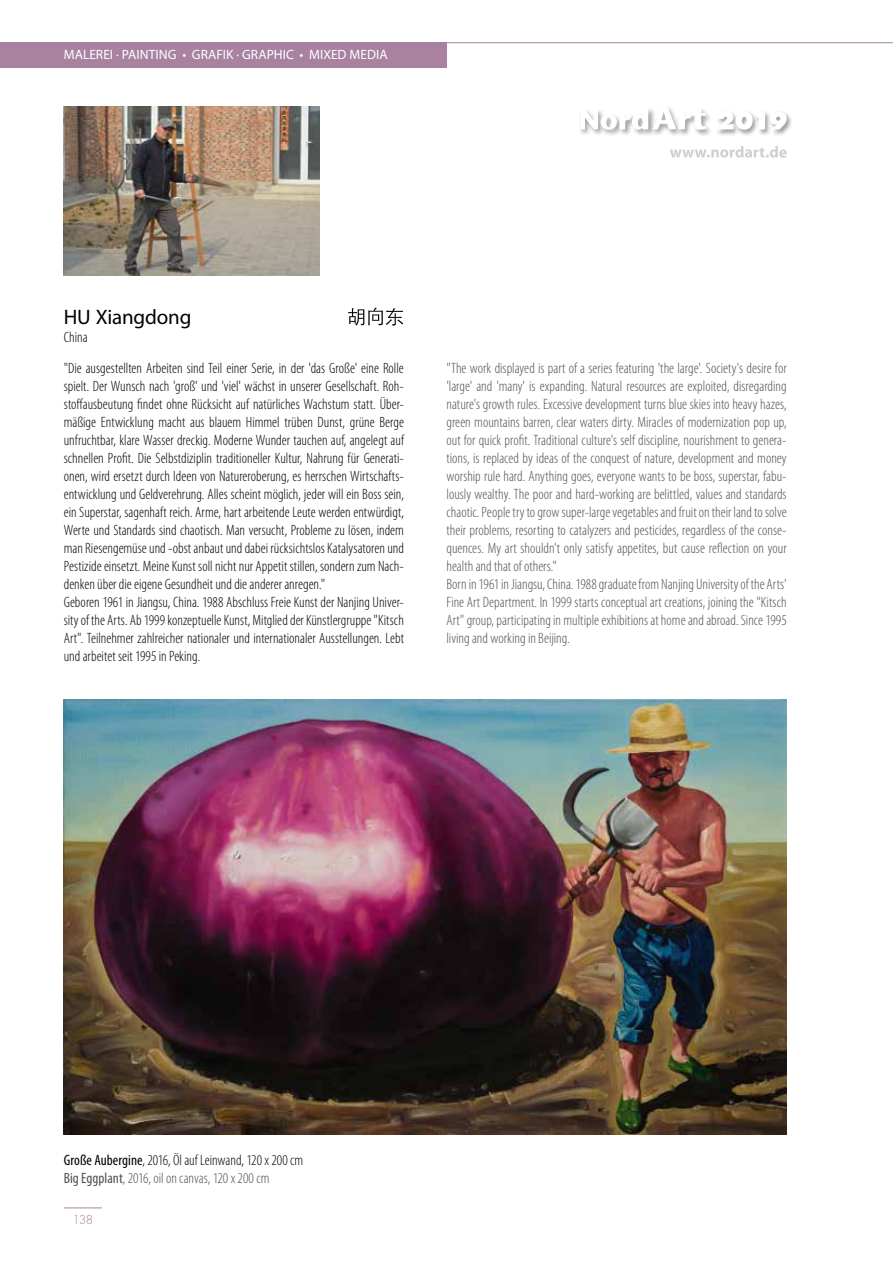
<style>
.page{position:relative;width:893px;height:1263px;background:#fff}
.page>*{position:absolute;margin:0;border:0;box-sizing:border-box;transform-origin:0 0}
.t1{font:21px "Myriad Pro";letter-spacing:-.005em;color:#000}
.t2{font:300 condensed 15px/18px "Myriad Pro";color:#000}
.t3{font:300 condensed 15px/18px "Myriad Pro";color:#514f53}
.t4{font:13.5px "Myriad Pro";letter-spacing:.005em;color:#fff}
.t5{font:300 12px "Futura Std";color:#a8829f}
.s1{font-weight:400}
.s2{font-weight:400;color:#514f53}
.s3{color:#514f53}
</style>
<div class="page">
<div style="left:0;top:43px;width:446px;height:25px;background:#a8829f"></div>
<hr style="left:446px;top:42px;width:447px;height:1px;background:#a8829f">
<hr style="left:64px;top:1207px;width:38px;height:1px;background:#a8829f">
<div style="left:715px;top:111px;width:78px;height:26px;background:#000;opacity:.75"></div>
<svg style="left:716px;top:111px;width:71px;height:19px"></svg>
<svg style="left:670px;top:146px;width:117px;height:12px"></svg>
<div style="left:579px;top:107px;width:77px;height:30px;background:#000;opacity:.75"></div>
<div style="left:651px;top:105px;width:62px;height:32px;background:#000;opacity:.75"></div>
<svg style="left:580px;top:106px;width:126px;height:24px"></svg>
<svg style="left:348px;top:308px;width:55px;height:18px"></svg>
<img style="left:64px;top:106px;width:255px;height:169px">
<img style="left:64px;top:700px;width:723px;height:435px">
<p class="t4" style="left:64px;top:46px;width:325px">MALEREI · PAINTING • GRAFIK · GRAPHIC • MIXED MEDIA</p>
<h1 class="t1" style="left:64px;top:304px;width:129px">HU Xiangdong</h1>
<p class="t2" style="left:64px;top:321px;width:342px;line-height:30.9px">China<br>"Die ausgestellten Arbeiten sind Teil einer Serie, in der 'das Große' eine Rolle</p>
<p class="t2" style="left:64px;top:377px;width:342px">spielt. Der Wunsch nach 'groß' und 'viel' wächst in unserer Gesellschaft. Roh&shy;stoffausbeutung findet ohne Rücksicht auf natürliches Wachstum statt. Über&shy;mäßige Entwicklung macht aus blauem Himmel trüben Dunst, grüne Berge unfruchtbar, klare Wasser dreckig. Moderne Wunder tauchen auf, angelegt auf schnellen Profit. Die Selbstdiziplin traditioneller Kultur, Nahrung für Generati&shy;onen, wird ersetzt durch Ideen von Natureroberung, es herrschen Wirtschafts&shy;entwicklung und Geldverehrung. Alles scheint möglich, jeder will ein Boss sein, ein Superstar, sagenhaft reich. Arme, hart arbeitende Leute werden entwürdigt, Werte und Standards sind chaotisch. Man versucht, Probleme zu lösen, indem man Riesengemüse und -obst anbaut und dabei rücksichtslos Katalysatoren und Pestizide einsetzt. Meine Kunst soll nicht nur Appetit stillen, sondern zum Nach&shy;denken über die eigene Gesundheit und die anderer anregen."<br>Geboren 1961 in Jiangsu, China. 1988 Abschluss Freie Kunst der Nanjing Univer&shy;sity of the Arts. Ab 1999 konzeptuelle Kunst, Mitglied der Künstlergruppe "Kitsch Art". Teilnehmer zahlreicher nationaler und internationaler Ausstellungen. Lebt und arbeitet seit 1995 in Peking.</p>
<p class="t3" style="left:446px;top:359px;width:342px">"The work displayed is part of a series featuring 'the large'. Society's desire for 'large' and 'many' is expanding. Natural resources are exploited, disregarding nature's growth rules. Excessive development turns blue skies into heavy hazes, green mountains barren, clear waters dirty. Miracles of modernization pop up, out for quick profit. Traditional culture's self discipline, nourishment to genera&shy;tions, is replaced by ideas of the conquest of nature, development and money worship rule hard. Anything goes, everyone wants to be boss, superstar, fabu&shy;lously wealthy. The poor and hard-working are belittled, values and standards chaotic. People try to grow super-large vegetables and fruit on their land to solve their problems, resorting to catalyzers and pesticides, regardless of the conse&shy;quences. My art shouldn't only satisfy appetites, but cause reflection on your health and that of others."<br>Born in 1961 in Jiangsu, China. 1988 graduate from Nanjing University of the Arts' Fine Art Department. In 1999 starts conceptual art creations, joining the "Kitsch Art" group, participating in multiple exhibitions at home and abroad. Since 1995 living and working in Beijing.</p>
<p class="t2" style="left:64px;top:1151px;width:241px"><span class="s1">Große Aubergine</span>, 2016, Öl auf Leinwand, 120 x 200 cm<br><span class="s2">Big Eggplant</span><span class="s3">, 2016, oil on canvas, 120 x 200 cm</span></p>
<p class="t5" style="left:73px;top:1212px;width:22px">138</p>
</div>
